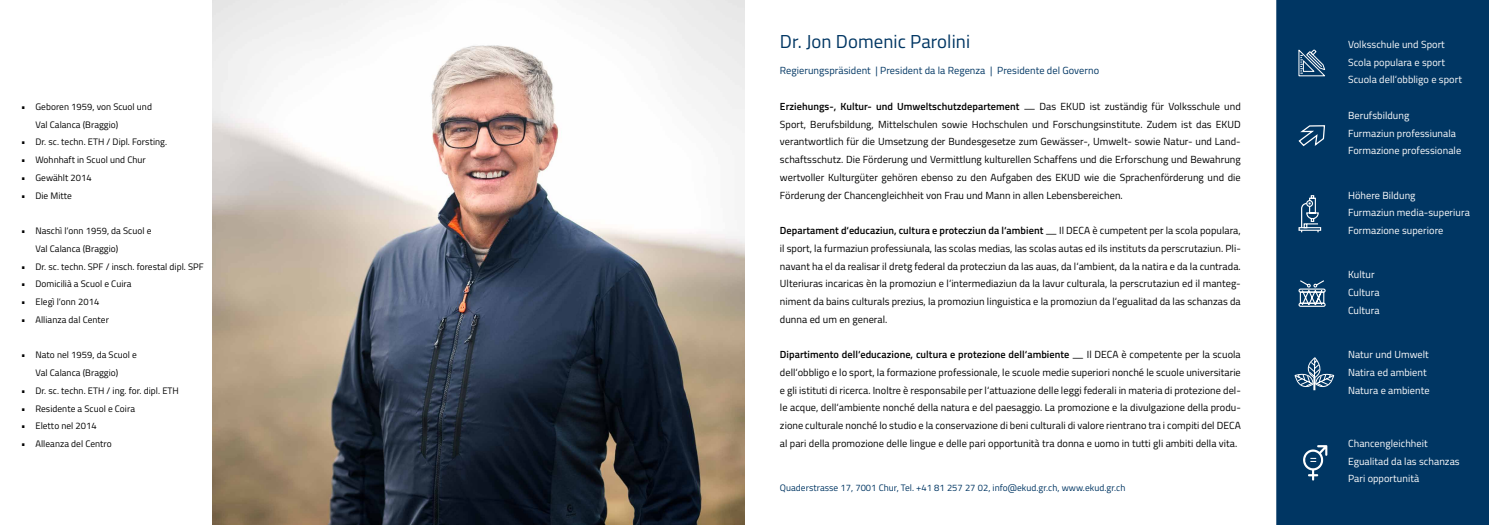
<style>
.page{position:relative;width:1489px;height:525px;background:#fff}
.page>*{position:absolute;margin:0;border:0;box-sizing:border-box;transform-origin:0 0}
.t1{font:18.75px "Titillium";letter-spacing:.005em;color:#003663}
.t2{font:10.25px/17.8px "Titillium";letter-spacing:.005em;color:#000;text-align:justify}
.t3{font:10.25px/17.8px "Titillium";letter-spacing:.005em;color:#fff}
.t4{font:10.25px "Titillium";letter-spacing:.005em;color:#003663}
.t5{font:9.38px/17.8px "Titillium";letter-spacing:.005em;color:#000}
.t6{font:9.38px "Titillium";letter-spacing:.005em;color:#003663}
.s1{font-weight:600}
</style>
<div class="page">
<img style="left:213px;top:0;width:531px;height:524px">
<div style="left:1276px;top:0;width:212px;height:524px;background:#003663"></div>
<svg style="left:1297px;top:48px;width:28px;height:29px"></svg>
<svg style="left:1297px;top:124px;width:28px;height:23px"></svg>
<svg style="left:1294px;top:357px;width:40px;height:33px"></svg>
<svg style="left:1298px;top:279px;width:27px;height:28px"></svg>
<svg style="left:1297px;top:194px;width:24px;height:39px"></svg>
<svg style="left:1302px;top:445px;width:25px;height:35px"></svg>
<p class="t5" style="left:35px;top:97px;width:118px;text-indent:-14px">• Geboren 1959, von Scuol und<br>Val Calanca (Braggio)</p>
<p class="t5" style="left:21px;top:133px;width:147px">• Dr. sc. techn. ETH / Dipl. Forsting.</p>
<p class="t5" style="left:21px;top:150px;width:126px">• Wohnhaft in Scuol und Chur</p>
<p class="t5" style="left:21px;top:168px;width:72px">• Gewählt 2014</p>
<p class="t5" style="left:21px;top:186px;width:52px">• Die Mitte</p>
<p class="t5" style="left:35px;top:221px;width:117px;text-indent:-14px">• Naschì l‘onn 1959, da Scuol e<br>Val Calanca (Braggio)</p>
<p class="t5" style="left:21px;top:257px;width:184px">• Dr. sc. techn. SPF / insch. forestal dipl. SPF</p>
<p class="t5" style="left:21px;top:274px;width:112px">• Domicilià a Scuol e Cuira</p>
<p class="t5" style="left:21px;top:292px;width:80px">• Elegì l‘onn 2014</p>
<p class="t5" style="left:21px;top:310px;width:89px">• Allianza dal Center</p>
<p class="t5" style="left:21px;top:345px;width:117px;text-align:center">• Nato nel 1959, da Scuol e<br>Val Calanca (Braggio)</p>
<p class="t5" style="left:21px;top:381px;width:159px">• Dr. sc. techn. ETH / ing. for. dipl. ETH</p>
<p class="t5" style="left:21px;top:398px;width:115px">• Residente a Scuol e Coira</p>
<p class="t5" style="left:21px;top:416px;width:77px">• Eletto nel 2014</p>
<p class="t5" style="left:21px;top:434px;width:92px">• Alleanza del Centro</p>
<h1 class="t1" style="left:780px;top:28px;width:192px">Dr. Jon Domenic Parolini</h1>
<p class="t4" style="left:780px;top:63px;width:320px">Regierungspräsident | President da la Regenza | Presidente del Governo</p>
<p class="t2" style="left:780px;top:97px;width:462px"><span class="s1">Erziehungs-, Kultur- und Umweltschutzdepartement</span> — Das EKUD ist zuständig für Volksschule und Sport, Berufsbildung, Mittelschulen sowie Hochschulen und Forschungsinstitute. Zudem ist das EKUD verantwortlich für die Umsetzung der Bundesgesetze zum Gewässer-, Umwelt- sowie Natur- und Land&shy;schaftsschutz. Die Förderung und Vermittlung kulturellen Schaffens und die Erforschung und Bewahrung wertvoller Kulturgüter gehören ebenso zu den Aufgaben des EKUD wie die Sprachenförderung und die Förderung der Chancengleichheit von Frau und Mann in allen Lebensbereichen.</p>
<p class="t2" style="left:780px;top:221px;width:462px"><span class="s1">Departament d‘educaziun, cultura e protecziun da l‘ambient</span> — Il DECA è cumpetent per la scola populara, il sport, la furmaziun professiunala, las scolas medias, las scolas autas ed ils instituts da perscrutaziun. Pli&shy;navant ha el da realisar il dretg federal da protecziun da las auas, da l‘ambient, da la natira e da la cuntrada.<br>Ulteriuras incaricas èn la promoziun e l‘intermediaziun da la lavur culturala, la perscrutaziun ed il manteg&shy;niment da bains culturals prezius, la promoziun linguistica e la promoziun da l‘egualitad da las schanzas da dunna ed um en general.</p>
<p class="t2" style="left:780px;top:345px;width:462px"><span class="s1">Dipartimento dell‘educazione, cultura e protezione dell‘ambiente</span> — Il DECA è competente per la scuola dell‘obbligo e lo sport, la formazione professionale, le scuole medie superiori nonché le scuole universitarie e gli istituti di ricerca. Inoltre è responsabile per l‘attuazione delle leggi federali in materia di protezione del&shy;le acque, dell‘ambiente nonché della natura e del paesaggio. La promozione e la divulgazione della produ&shy;zione culturale nonché lo studio e la conservazione di beni culturali di valore rientrano tra i compiti del DECA al pari della promozione delle lingue e delle pari opportunità tra donna e uomo in tutti gli ambiti della vita.</p>
<p class="t6" style="left:780px;top:481px;width:347px">Quaderstrasse 17, 7001 Chur, Tel. +41 81 257 27 02, info@ekud.gr.ch, www.ekud.gr.ch</p>
<p class="t3" style="left:1347px;top:35px;width:115px">Volksschule und Sport<br>Scola populara e sport<br>Scuola dell‘obbligo e sport</p>
<p class="t3" style="left:1347px;top:106px;width:115px">Berufsbildung<br>Furmaziun professiunala<br>Formazione professionale</p>
<p class="t3" style="left:1347px;top:185px;width:123px">Höhere Bildung<br>Furmaziun media-superiura<br>Formazione superiore</p>
<p class="t3" style="left:1347px;top:265px;width:33px">Kultur<br>Cultura<br>Cultura</p>
<p class="t3" style="left:1347px;top:345px;width:83px">Natur und Umwelt<br>Natira ed ambient<br>Natura e ambiente</p>
<p class="t3" style="left:1347px;top:434px;width:113px">Chancengleichheit<br>Egualitad da las schanzas<br>Pari opportunità</p>
</div>
